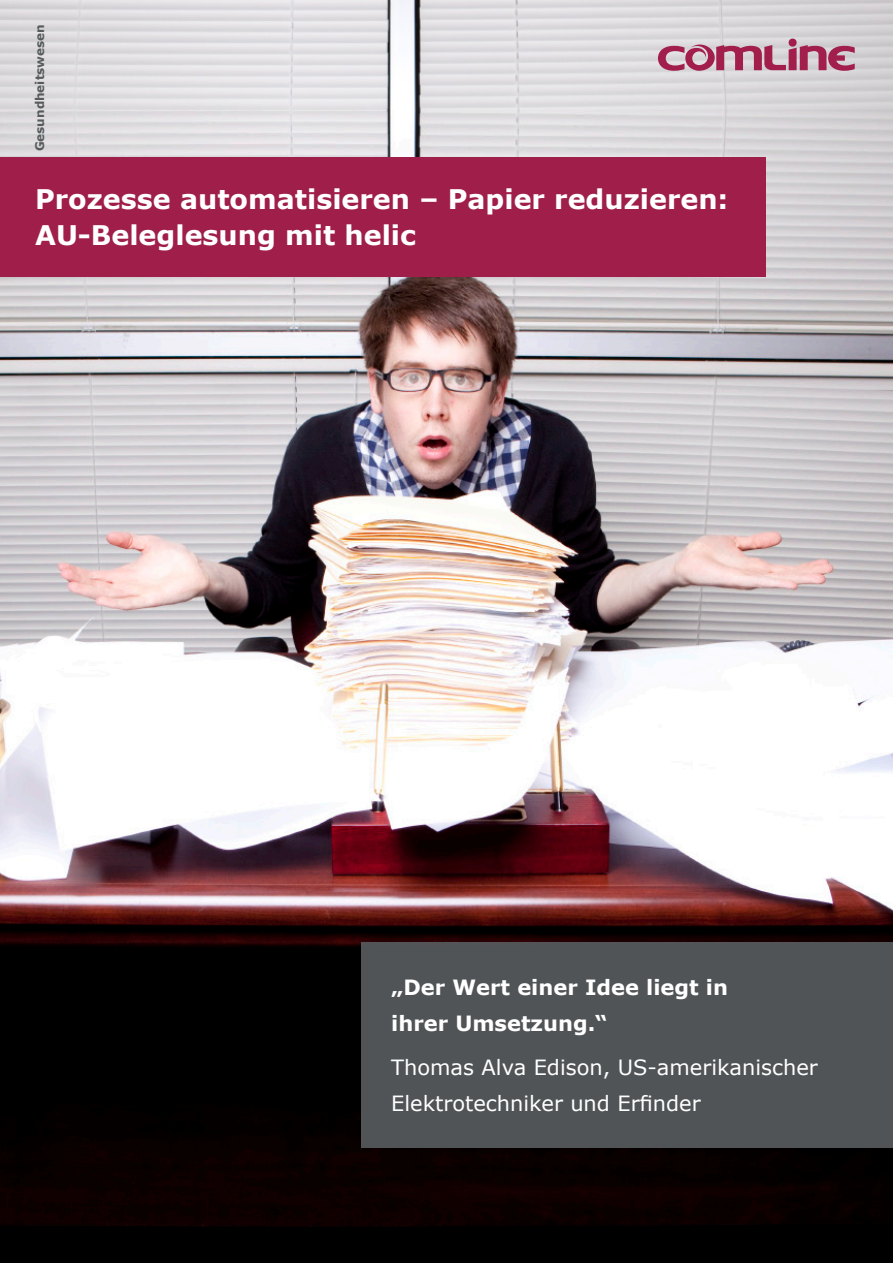
<style>
.page{position:relative;width:893px;height:1263px;background:#fff}
.page>*{position:absolute;margin:0;border:0;box-sizing:border-box;transform-origin:0 0}
.t1{font:700 27px "Verdana";color:#fff}
.t2{font:21px/36px "Verdana";color:#fff}
.t3{font:700 21px "Verdana";color:#fff}
.t4{font:700 12px "Verdana";color:#575b5e}
</style>
<div class="page">
<img style="left:0;top:0;width:893px;height:1263px">
<div style="left:0;top:157px;width:765px;height:119px;background:#a01e4a"></div>
<div style="left:361px;top:942px;width:532px;height:206px;background:#505457"></div>
<svg style="left:658px;top:39px;width:197px;height:32px;background:#c1869b"></svg>
<p class="t4" style="left:31px;top:151px;width:128px;rotate:-90deg">Gesundheitswesen</p>
<p class="t1" style="left:35px;top:180px;width:695px">Prozesse automatisieren – Papier reduzieren:</p>
<p class="t1" style="left:35px;top:216px;width:382px">AU-Beleglesung mit helic</p>
<p class="t3" style="left:391px;top:972px;width:338px">„Der Wert einer Idee liegt in</p>
<p class="t3" style="left:391px;top:1008px;width:218px">ihrer Umsetzung.“</p>
<p class="t2" style="left:391px;top:1049px;width:428px">Thomas Alva Edison, US-amerikanischer<br>Elektrotechniker und Erfinder</p>
</div>
